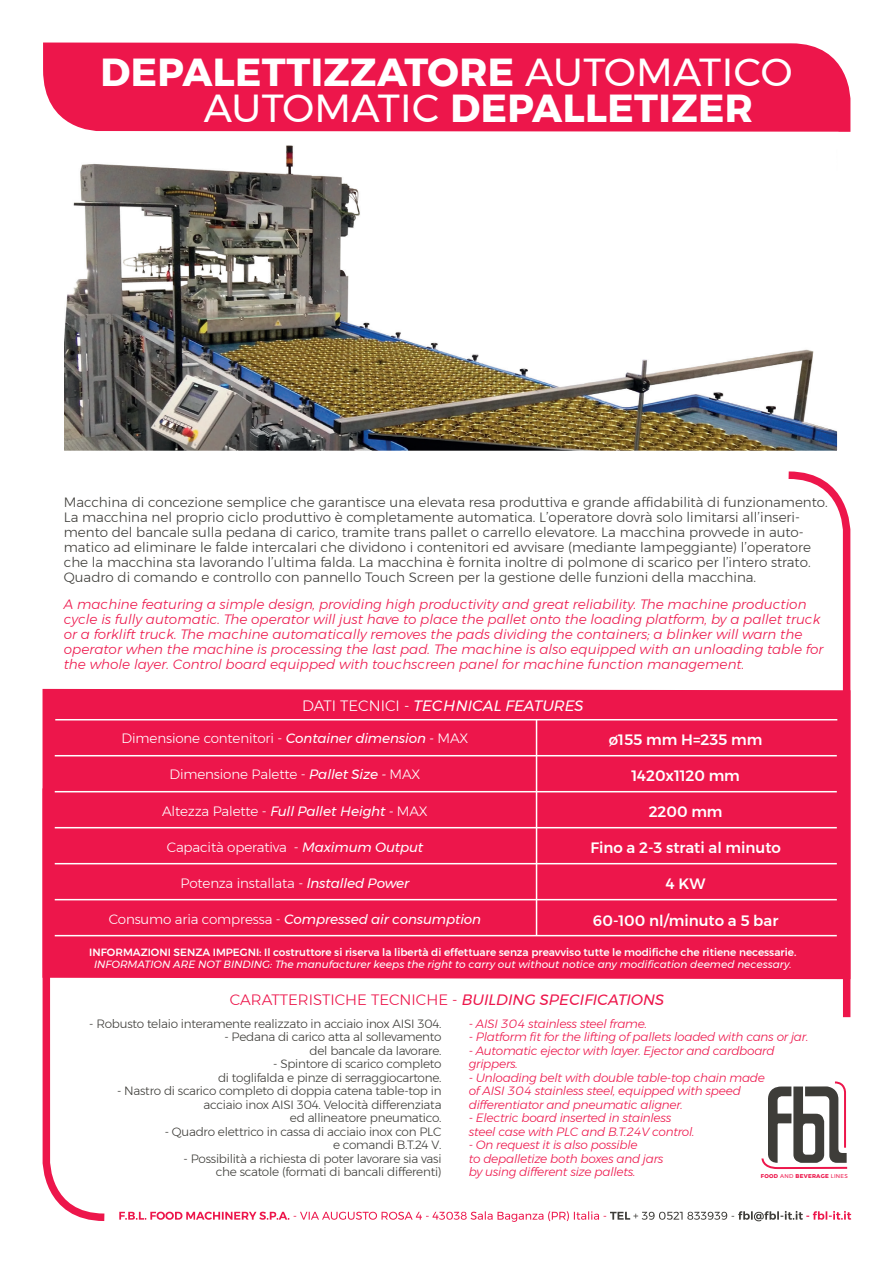
<style>
.page{position:relative;width:893px;height:1263px;background:#fff}
.page>*{position:absolute;margin:0;border:0;box-sizing:border-box;transform-origin:0 0}
.t1{font:700 39px "Montserrat";letter-spacing:.01em;color:#fff}
.t2{font:500 15px "Montserrat";color:#fff}
.t3{font:300 15px "Montserrat";color:#ed164b}
.t4{font:italic 15px "Montserrat";color:#fff}
.t5{font:300 13.5px/15px "Montserrat";color:#3e3d39}
.t6{font:italic 300 13.5px/15px "Montserrat";color:#ed164b}
.t7{font:300 13.5px "Montserrat";letter-spacing:-.01em;color:#fff}
.t8{font:italic 13.5px "Montserrat";letter-spacing:-.01em;color:#fff}
.t9{font:300 12px/13.5px "Montserrat";letter-spacing:-.02em;color:#3e3d39;text-align:right}
.t10{font:italic 300 12px/13.5px "Montserrat";letter-spacing:-.02em;color:#ed164b}
.t11{font:500 10.5px "Montserrat";color:#fff}
.t12{font:italic 10.5px "Montserrat";color:#fff}
.t13{font:700 5.55px "Montserrat";letter-spacing:.05em;color:#ed164b}
.s1{font-weight:400}
.s2{font-weight:300;font-style:normal}
.s3{font-weight:400;font-style:italic}
</style>
<div class="page">
<div style="left:43px;top:43px;width:808px;height:89px;background:#ed164b"></div>
<div style="left:43px;top:689px;width:738px;height:290px;background:#ed164b"></div>
<svg style="left:781px;top:471px;width:70px;height:547px"></svg>
<svg style="left:42px;top:781px;width:70px;height:440px"></svg>
<hr style="left:55px;top:719px;width:782px;height:1px;background:#fff">
<hr style="left:55px;top:899px;width:782px;height:1px;background:#fff">
<hr style="left:536px;top:720px;width:1px;height:215px;background:#fff">
<svg style="left:761px;top:1081px;width:87px;height:89px"></svg>
<hr style="left:55px;top:935px;width:782px;height:1px;background:#fff">
<hr style="left:55px;top:827px;width:782px;height:1px;background:#fff">
<hr style="left:55px;top:791px;width:782px;height:1px;background:#fff">
<hr style="left:55px;top:755px;width:782px;height:1px;background:#fff">
<hr style="left:55px;top:863px;width:782px;height:1px;background:#fff">
<img style="left:64px;top:145px;width:771px;height:304px">
<div style="left:52px;top:132px;width:786px;height:320px;border:2px solid #fff"></div>
<svg style="left:119px;top:1211px;width:732px;height:11px"></svg>
<p class="t1" style="left:101px;top:41px;width:693px">DEPALETTIZZATORE <span class="s1">AUTOMATICO</span></p>
<p class="t1" style="left:204px;top:77px;width:551px"><span class="s1">AUTOMATIC</span> DEPALLETIZER</p>
<p class="t5" style="left:64px;top:495px;width:765px">Macchina di concezione semplice che garantisce una elevata resa produttiva e grande affidabilità di funzionamento.<br>La macchina nel proprio ciclo produttivo è completamente automatica. L’operatore dovrà solo limitarsi all’inseri&shy;mento del bancale sulla pedana di carico, tramite trans pallet o carrello elevatore. La macchina provvede in auto&shy;matico ad eliminare le falde intercalari che dividono i contenitori ed avvisare (mediante lampeggiante) l’operatore che la macchina sta lavorando l’ultima falda. La macchina è fornita inoltre di polmone di scarico per l’intero strato.<br>Quadro di comando e controllo con pannello Touch Screen per la gestione delle funzioni della macchina.</p>
<p class="t6" style="left:64px;top:597px;width:761px">A machine featuring a simple design, providing high productivity and great reliability. The machine production cycle is fully automatic. The operator will just have to place the pallet onto the loading platform, by a pallet truck or a forklift truck. The machine automatically removes the pads dividing the containers; a blinker will warn the operator when the machine is processing the last pad. The machine is also equipped with an unloading table for the whole layer. Control board equipped with touchscreen panel for machine function management.</p>
<p class="t4" style="left:302px;top:694px;width:283px"><span class="s2">DATI TECNICI -</span> TECHNICAL FEATURES</p>
<p class="t7" style="left:122px;top:728px;width:348px">Dimensione contenitori - <span class="s3">Container dimension -</span> MAX</p>
<p class="t2" style="left:609px;top:727px;width:155px">ø155 mm H=235 mm</p>
<p class="t7" style="left:170px;top:764px;width:252px">Dimensione Palette - <span class="s3">Pallet Size -</span> MAX</p>
<p class="t7" style="left:162px;top:801px;width:267px">Altezza Palette - <span class="s3">Full Pallet Height -</span> MAX</p>
<p class="t7" style="left:167px;top:837px;width:258px">Capacità operativa - <span class="s3">Maximum Output</span></p>
<p class="t7" style="left:181px;top:873px;width:230px">Potenza installata - <span class="s3">lnstalled Power</span></p>
<p class="t8" style="left:109px;top:909px;width:374px"><span class="s2">Consumo aria compressa -</span> Compressed air consumption</p>
<p class="t2" style="left:631px;top:764px;width:110px">1420x1120 mm</p>
<p class="t2" style="left:649px;top:800px;width:75px">2200 mm</p>
<p class="t2" style="left:590px;top:836px;width:192px">Fino a 2-3 strati al minuto</p>
<p class="t2" style="left:666px;top:872px;width:41px">4 KW</p>
<p class="t2" style="left:593px;top:908px;width:187px">60-100 nl/minuto a 5 bar</p>
<p class="t11" style="left:89px;top:944px;width:709px">INFORMAZIONI SENZA IMPEGNI: Il costruttore si riserva la libertà di effettuare senza preavviso tutte le modifiche che ritiene necessarie.</p>
<p class="t12" style="left:94px;top:956px;width:699px">INFORMATION ARE NOT BINDING: The manufacturer keeps the right to carry out without notice any modification deemed necessary.</p>
<p class="t3" style="left:230px;top:989px;width:436px">CARATTERISTICHE TECNICHE - <span class="s3">BUILDING SPECIFICATIONS</span></p>
<p class="t9" style="left:89px;top:1016px;width:354px">- Robusto telaio interamente realizzato in acciaio inox AISI 304.</p>
<p class="t9" style="left:224px;top:1030px;width:219px">- Pedana di carico atta al sollevamento</p>
<p class="t9" style="left:309px;top:1043px;width:134px">del bancale da lavorare.</p>
<p class="t9" style="left:273px;top:1057px;width:170px">- Spintore di scarico completo</p>
<p class="t9" style="left:218px;top:1070px;width:225px">di toglifalda e pinze di serraggiocartone.</p>
<p class="t9" style="left:117px;top:1084px;width:326px">- Nastro di scarico completo di doppia catena table-top in acciaio inox AISI 304. Velocità differenziata</p>
<p class="t9" style="left:290px;top:1111px;width:153px">ed allineatore pneumatico.</p>
<p class="t9" style="left:165px;top:1124px;width:278px">- Quadro elettrico in cassa di acciaio inox con PLC</p>
<p class="t9" style="left:333px;top:1138px;width:110px">e comandi B.T.24 V.</p>
<p class="t9" style="left:184px;top:1151px;width:259px">- Possibilità a richiesta di poter lavorare sia vasi</p>
<p class="t9" style="left:216px;top:1165px;width:227px">che scatole (formati di bancali differenti)</p>
<p class="t10" style="left:469px;top:1016px;width:180px">- AISI 304 stainless steel frame.</p>
<p class="t10" style="left:469px;top:1030px;width:341px">- Platform fit for the lifting of pallets loaded with cans or jar.</p>
<p class="t10" style="left:469px;top:1043px;width:307px">- Automatic ejector with layer. Ejector and cardboard grippers.</p>
<p class="t10" style="left:469px;top:1070px;width:298px">- Unloading belt with double table-top chain made</p>
<p class="t10" style="left:469px;top:1084px;width:274px">of AISI 304 stainless steel, equipped with speed</p>
<p class="t10" style="left:469px;top:1097px;width:216px">differentiator and pneumatic aligner.</p>
<p class="t10" style="left:469px;top:1111px;width:204px">- Electric board inserted in stainless</p>
<p class="t10" style="left:469px;top:1124px;width:227px">steel case with PLC and B.T.24V control.</p>
<p class="t10" style="left:469px;top:1138px;width:170px">- On request it is also possible</p>
<p class="t10" style="left:469px;top:1151px;width:196px">to depalletize both boxes and jars</p>
<p class="t10" style="left:469px;top:1165px;width:168px">by using different size pallets.</p>
<p class="t13" style="left:761px;top:1171px;width:88px">FOOD <span class="s1">AND</span> BEVERAGE <span class="s1">LINES</span></p>
</div>
